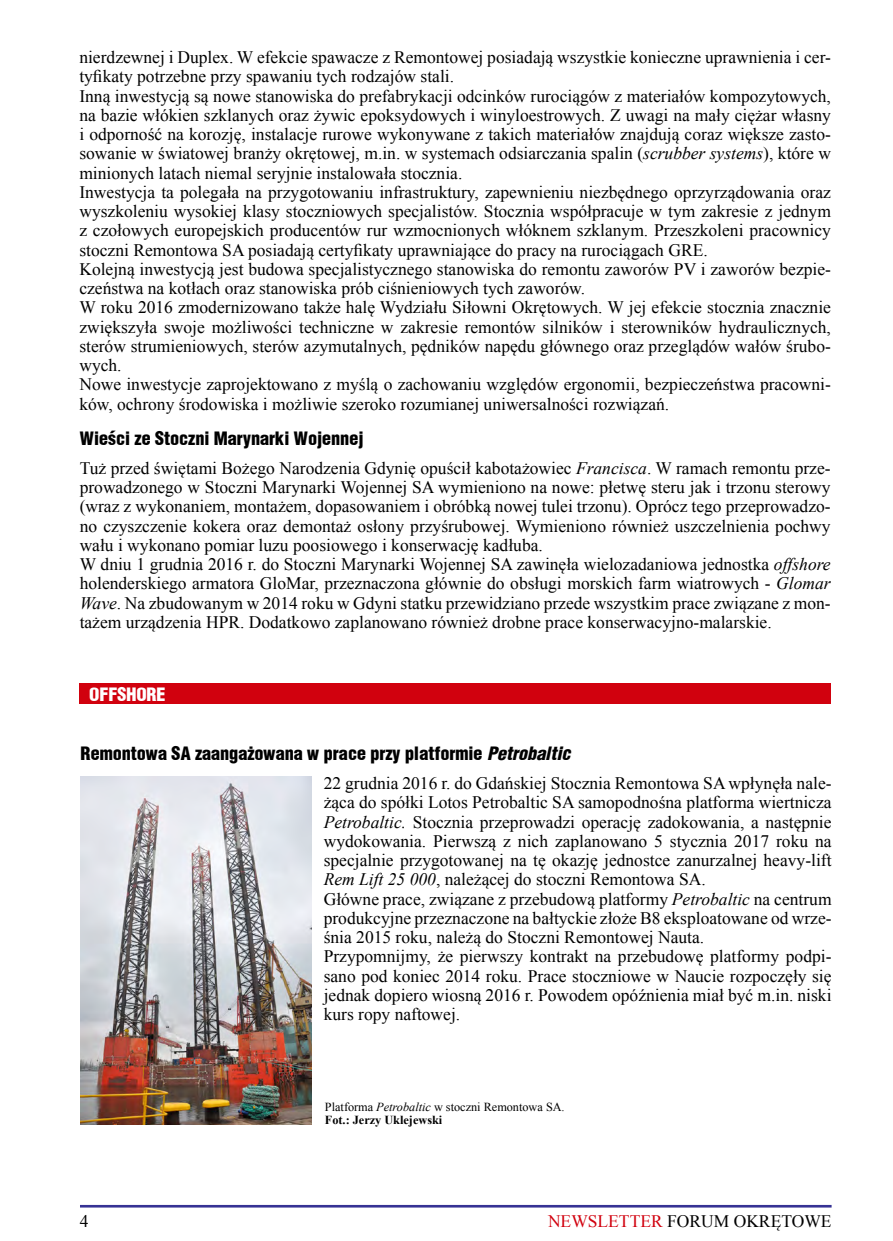
<style>
.page{position:relative;width:893px;height:1241px;background:#fff}
.page>*{position:absolute;margin:0;border:0;box-sizing:border-box;transform-origin:0 0}
.t1{font:18.38px "Switz Cond Blackpl";color:#000}
.t2{font:18.38px "Switz Cond Blackpl";color:#fff}
.t3{font:17.5px/19.2px "Times New Roman";color:#000}
.t4{font:12.25px/13.1px "Times New Roman";color:#000}
.s1{font-style:italic}
.s2{font-weight:700}
.s3{color:#d1010e}
</style>
<div class="page">
<hr style="left:80px;top:1204px;width:752px;height:3px;background:#363294">
<div style="left:79px;top:683px;width:752px;height:20px;background:#d1010e"></div>
<img style="left:81px;top:776px;width:230px;height:347px">
<p class="t3" style="left:79px;top:47px;width:753px">nierdzewnej i Duplex. W efekcie spawacze z Remontowej posiadają wszystkie konieczne uprawnienia i cer&shy;tyfikaty potrzebne przy spawaniu tych rodzajów stali.<br>Inną inwestycją są nowe stanowiska do prefabrykacji odcinków rurociągów z materiałów kompozytowych, na bazie włókien szklanych oraz żywic epoksydowych i winyloestrowych. Z uwagi na mały ciężar własny i odporność na korozję, instalacje rurowe wykonywane z takich materiałów znajdują coraz większe zasto&shy;sowanie w światowej branży okrętowej, m.in. w systemach odsiarczania spalin (<span class="s1">scrubber systems</span>), które w minionych latach niemal seryjnie instalowała stocznia.<br>Inwestycja ta polegała na przygotowaniu infrastruktury, zapewnieniu niezbędnego oprzyrządowania oraz wyszkoleniu wysokiej klasy stoczniowych specjalistów. Stocznia współpracuje w tym zakresie z jednym z czołowych europejskich producentów rur wzmocnionych włóknem szklanym. Przeszkoleni pracownicy stoczni Remontowa SA posiadają certyfikaty uprawniające do pracy na rurociągach GRE.<br>Kolejną inwestycją jest budowa specjalistycznego stanowiska do remontu zaworów PV i zaworów bezpie&shy;czeństwa na kotłach oraz stanowiska prób ciśnieniowych tych zaworów.<br>W roku 2016 zmodernizowano także halę Wydziału Siłowni Okrętowych. W jej efekcie stocznia znacznie zwiększyła swoje możliwości techniczne w zakresie remontów silników i sterowników hydraulicznych, sterów strumieniowych, sterów azymutalnych, pędników napędu głównego oraz przeglądów wałów śrubo&shy;wych.<br>Nowe inwestycje zaprojektowano z myślą o zachowaniu względów ergonomii, bezpieczeństwa pracowni&shy;ków, ochrony środowiska i możliwie szeroko rozumianej uniwersalności rozwiązań.</p>
<p class="t1" style="left:80px;top:426px;width:285px">Wieści ze Stoczni Marynarki Wojennej</p>
<p class="t3" style="left:80px;top:458px;width:752px">Tuż przed świętami Bożego Narodzenia Gdynię opuścił kabotażowiec <span class="s1">Francisca</span>. W ramach remontu prze&shy;prowadzonego w Stoczni Marynarki Wojennej SA wymieniono na nowe: płetwę steru jak i trzonu sterowy (wraz z wykonaniem, montażem, dopasowaniem i obróbką nowej tulei trzonu). Oprócz tego przeprowadzo&shy;no czyszczenie kokera oraz demontaż osłony przyśrubowej. Wymieniono również uszczelnienia pochwy wału i wykonano pomiar luzu poosiowego i konserwację kadłuba.<br>W dniu 1 grudnia 2016 r. do Stoczni Marynarki Wojennej SA zawinęła wielozadaniowa jednostka <span class="s1">offshore </span>holenderskiego armatora GloMar, przeznaczona głównie do obsługi morskich farm wiatrowych - <span class="s1">Glomar Wave</span>. Na zbudowanym w 2014 roku w Gdyni statku przewidziano przede wszystkim prace związane z mon&shy;tażem urządzenia HPR. Dodatkowo zaplanowano również drobne prace konserwacyjno-malarskie.</p>
<p class="t2" style="left:89px;top:681px;width:78px">OFFSHORE</p>
<p class="t1" style="left:81px;top:741px;width:491px">Remontowa SA zaangażowana w prace przy platformie <span class="s1">Petrobaltic</span></p>
<p class="t3" style="left:324px;top:773px;width:509px">22 grudnia 2016 r. do Gdańskiej Stocznia Remontowa SA wpłynęła nale&shy;żąca do spółki Lotos Petrobaltic SA samopodnośna platforma wiertnicza <span class="s1">Petrobaltic.</span> Stocznia przeprowadzi operację zadokowania, a następnie wydokowania. Pierwszą z nich zaplanowano 5 stycznia 2017 roku na specjalnie przygotowanej na tę okazję jednostce zanurzalnej heavy-lift <span class="s1">Rem Lift 25 000</span>, należącej do stoczni Remontowa SA.<br>Główne prace, związane z przebudową platformy <span class="s1">Petrobaltic</span> na centrum produkcyjne przeznaczone na bałtyckie złoże B8 eksploatowane od wrze&shy;śnia 2015 roku, należą do Stoczni Remontowej Nauta.<br>Przypomnijmy, że pierwszy kontrakt na przebudowę platformy podpi&shy;sano pod koniec 2014 roku. Prace stoczniowe w Naucie rozpoczęły się jednak dopiero wiosną 2016 r. Powodem opóźnienia miał być m.in. niski kurs ropy naftowej.</p>
<p class="t4" style="left:325px;top:1099px;width:241px">Platforma <span class="s1">Petrobaltic</span> w stoczni Remontowa SA.<br><span class="s2">Fot.: Jerzy Uklejewski</span></p>
<p class="t3" style="left:80px;top:1210px;width:10px">4</p>
<p class="t3" style="left:548px;top:1210px;width:285px"><span class="s3">NEWSLETTER</span> FORUM OKRĘTOWE</p>
</div>
